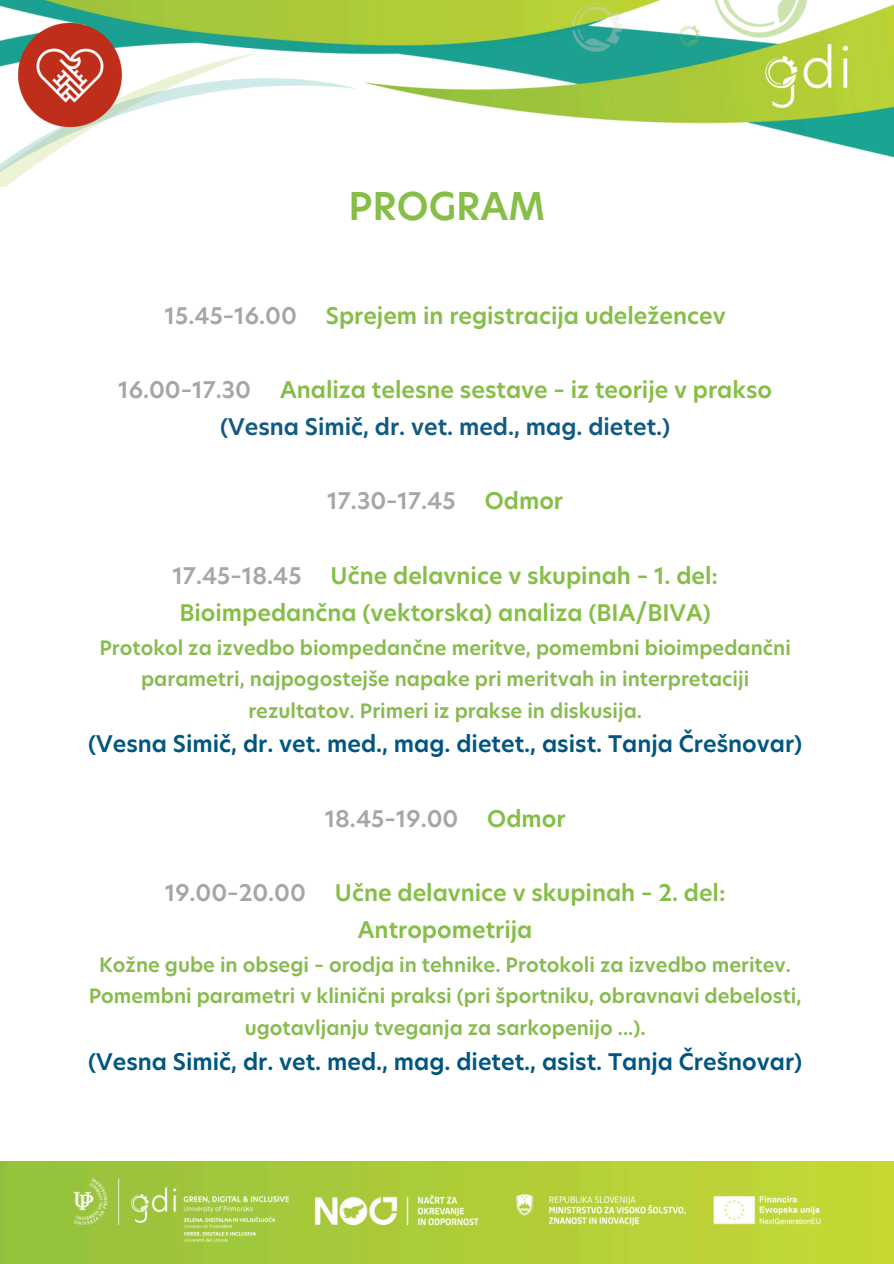
<style>
.page{position:relative;width:894px;height:1264px;background:#fff}
.page>*{position:absolute;margin:0;border:0;box-sizing:border-box;transform-origin:0 0}
.t1{font:600 37.5px "Hero New";color:#86be47}
.t2{font:600 22.5px/37.2px "Hero New";color:#86be47}
.t3{font:600 22.5px "Hero New";color:#005581}
.t4{font:600 22.5px "Hero New";color:#a6a6a6}
.t5{font:600 19.5px/31.5px "Hero New";color:#88bb4f;text-align:center}
.s1{color:#105a84}
</style>
<div class="page">
<img style="left:0;top:0;width:893px;height:186px">
<img style="left:0;top:1161px;width:893px;height:102px">
<img style="left:74px;top:1176px;width:746px;height:67px">
<img style="left:762px;top:42px;width:88px;height:66px">
<img style="left:18px;top:23px;width:104px;height:105px">
<h2 class="t1" style="left:348px;top:181px;width:198px">PROGRAM</h2>
<h2 class="t4" style="left:165px;top:300px;width:134px">15.45–16.00</h2>
<h2 class="t2" style="left:326px;top:297px;width:401px">Sprejem in registracija udeležencev</h2>
<p class="t2" style="left:220px;top:371px;width:553px;text-indent:60px">Analiza telesne sestave – iz teorije v prakso <span class="s1">(Vesna Simič, dr. vet. med., mag. dietet.)</span></p>
<p class="t4" style="left:118px;top:374px;width:134px">16.00–17.30</p>
<p class="t4" style="left:327px;top:485px;width:130px">17.30–17.45</p>
<p class="t2" style="left:484px;top:483px;width:80px">Odmor</p>
<p class="t4" style="left:172px;top:560px;width:131px">17.45–18.45</p>
<p class="t2" style="left:330px;top:557px;width:389px">Učne delavnice v skupinah – 1. del:</p>
<p class="t2" style="left:179px;top:594px;width:533px">Bioimpedančna (vektorska) analiza (BIA/BIVA)</p>
<h2 class="t5" style="left:99px;top:632px;width:693px">Protokol za izvedbo biompedančne meritve, pomembni bioimpedančni parametri, najpogostejše napake pri meritvah in interpretaciji rezultatov. Primeri iz prakse in diskusija.</h2>
<p class="t3" style="left:88px;top:728px;width:715px">(Vesna Simič, dr. vet. med., mag. dietet., asist. Tanja Črešnovar)</p>
<p class="t4" style="left:324px;top:803px;width:135px">18.45–19.00</p>
<p class="t2" style="left:487px;top:800px;width:80px">Odmor</p>
<p class="t4" style="left:165px;top:877px;width:142px">19.00–20.00</p>
<p class="t2" style="left:335px;top:874px;width:392px">Učne delavnice v skupinah – 2. del:</p>
<p class="t2" style="left:358px;top:911px;width:176px">Antropometrija</p>
<p class="t5" style="left:89px;top:949px;width:714px">Kožne gube in obsegi – orodja in tehnike. Protokoli za izvedbo meritev.<br>Pomembni parametri v klinični praksi (pri športniku, obravnavi debelosti, ugotavljanju tveganja za sarkopenijo ...).</p>
<p class="t3" style="left:88px;top:1046px;width:715px">(Vesna Simič, dr. vet. med., mag. dietet., asist. Tanja Črešnovar)</p>
</div>
